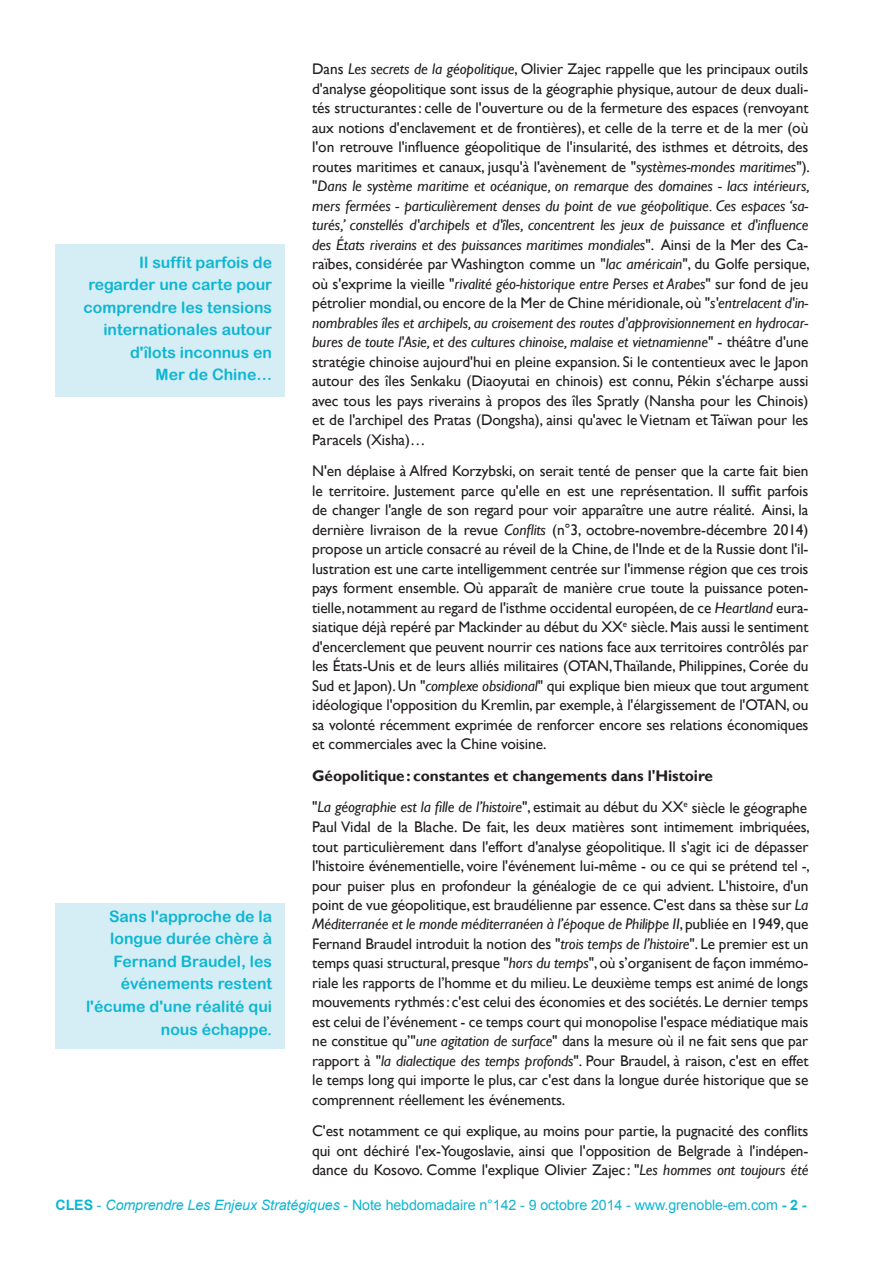
<style>
.page{position:relative;width:893px;height:1263px;background:#fff}
.page>*{position:absolute;margin:0;border:0;box-sizing:border-box;transform-origin:0 0}
.t1{font:15.75px/22.5px "Arial Rounded MT Bold";color:#0db6d2;text-align:right}
.t2{font:15.3px/19.5px "Gill Sans";letter-spacing:-.01em;color:#231f20;text-align:justify}
.t3{font:700 15.3px/31.5px "Gill Sans";letter-spacing:-.005em;color:#231f20}
.t4{font:14.25px "Arial";letter-spacing:-.005em;color:#0db6d2}
.s1{font-style:italic}
.s2{font-weight:400}
.s3{font-weight:400;font-style:italic}
.s4{font-weight:700}
</style>
<div class="page">
<div style="left:55px;top:903px;width:230px;height:145px;background:#d5edf4"></div>
<div style="left:55px;top:244px;width:230px;height:152px;background:#d5edf4"></div>
<p class="t2" style="left:312px;top:60px;width:499px">Dans <span class="s1">Les secrets de la géopolitique</span>, Olivier Zajec rappelle que les principaux outils d'analyse géopolitique sont issus de la géographie physique, autour de deux duali&shy;tés structurantes: celle de l'ouverture ou de la fermeture des espaces (renvoyant aux notions d'enclavement et de frontières), et celle de la terre et de la mer (où l'on retrouve l'influence géopolitique de l'insularité, des isthmes et détroits, des routes maritimes et canaux, jusqu'à l'avènement de "<span class="s1">systèmes-mondes maritimes</span>"). "<span class="s1">Dans le système maritime et océanique, on remarque des domaines - lacs intérieurs, mers fermées - particulièrement denses du point de vue géopolitique. Ces espaces ‘sa&shy;turés,’ constellés d'archipels et d'îles, concentrent les jeux de puissance et d'influence des États riverains et des puissances maritimes mondiales</span>". Ainsi de la Mer des Ca&shy;raïbes, considérée par Washington comme un "<span class="s1">lac américain</span>", du Golfe persique, où s'exprime la vieille "<span class="s1">rivalité géo-historique entre Perses et Arabes</span>" sur fond de jeu pétrolier mondial, ou encore de la Mer de Chine méridionale, où "<span class="s1">s'entrelacent d'in&shy;nombrables îles et archipels, au croisement des routes d'approvisionnement en hydrocar&shy;bures de toute l'Asie, et des cultures chinoise, malaise et vietnamienne</span>" - théâtre d'une stratégie chinoise aujourd'hui en pleine expansion. Si le contentieux avec le Japon autour des îles Senkaku (Diaoyutai en chinois) est connu, Pékin s'écharpe aussi avec tous les pays riverains à propos des îles Spratly (Nansha pour les Chinois) et de l'archipel des Pratas (Dongsha), ainsi qu'avec le Vietnam et Taïwan pour les Paracels (Xisha)…</p>
<p class="t2" style="left:312px;top:462px;width:498px">N'en déplaise à Alfred Korzybski, on serait tenté de penser que la carte fait bien le territoire. Justement parce qu'elle en est une représentation. Il suffit parfois de changer l'angle de son regard pour voir apparaître une autre réalité. Ainsi, la dernière livraison de la revue <span class="s1">Conflits</span> (n°3, octobre-novembre-décembre 2014) propose un article consacré au réveil de la Chine, de l'Inde et de la Russie dont l'il&shy;lustration est une carte intelligemment centrée sur l'immense région que ces trois pays forment ensemble. Où apparaît de manière crue toute la puissance poten&shy;tielle, notamment au regard de l'isthme occidental européen, de ce <span class="s1">Heartland</span> eura&shy;siatique déjà repéré par Mackinder au début du XX<sup>e</sup> siècle. Mais aussi le sentiment d'encerclement que peuvent nourrir ces nations face aux territoires contrôlés par les États-Unis et de leurs alliés militaires (OTAN, Thaïlande, Philippines, Corée du Sud et Japon). Un "<span class="s1">complexe obsidional</span>" qui explique bien mieux que tout argument idéologique l'opposition du Kremlin, par exemple, à l'élargissement de l'OTAN, ou sa volonté récemment exprimée de renforcer encore ses relations économiques et commerciales avec la Chine voisine.</p>
<p class="t3" style="left:312px;top:760px;width:497px">Géopolitique: constantes et changements dans l'Histoire<br><span class="s2">"</span><span class="s3">La géographie est la fille de l’histoire</span><span class="s2">", estimait au début du XX</span><sup>e</sup> <span class="s2">siècle le géographe</span></p>
<p class="t2" style="left:312px;top:817px;width:499px">Paul Vidal de la Blache. De fait, les deux matières sont intimement imbriquées, tout particulièrement dans l'effort d'analyse géopolitique. Il s'agit ici de dépasser l'histoire événementielle, voire l'événement lui-même - ou ce qui se prétend tel -, pour puiser plus en profondeur la généalogie de ce qui advient. L'histoire, d'un point de vue géopolitique, est braudélienne par essence. C'est dans sa thèse sur <span class="s1">La Méditerranée et le monde méditerranéen à l’époque de Philippe II</span>, publiée en 1949, que Fernand Braudel introduit la notion des "<span class="s1">trois temps de l’histoire</span>". Le premier est un temps quasi structural, presque "<span class="s1">hors du temps</span>", où s’organisent de façon immémo&shy;riale les rapports de l’homme et du milieu. Le deuxième temps est animé de longs mouvements rythmés: c'est celui des économies et des sociétés. Le dernier temps est celui de l’événement - ce temps court qui monopolise l'espace médiatique mais ne constitue qu’"<span class="s1">une agitation de surface</span>" dans la mesure où il ne fait sens que par rapport à "<span class="s1">la dialectique des temps profonds</span>". Pour Braudel, à raison, c'est en effet le temps long qui importe le plus, car c'est dans la longue durée historique que se comprennent réellement les événements.</p>
<p class="t2" style="left:312px;top:1122px;width:498px">C'est notamment ce qui explique, au moins pour partie, la pugnacité des conflits qui ont déchiré l'ex-Yougoslavie, ainsi que l'opposition de Belgrade à l'indépen&shy;dance du Kosovo. Comme l'explique Olivier Zajec: "<span class="s1">Les hommes ont toujours été</span></p>
<p class="t4" style="left:56px;top:1195px;width:753px"><span class="s4">CLES</span> - <span class="s1">Comprendre Les Enjeux Stratégiques</span> - Note hebdomadaire n°142 - 9 octobre 2014 - www.grenoble-em.com <span class="s4">- 2 -</span></p>
<p class="t1" style="left:84px;top:251px;width:190px">Il suffit parfois de regarder une carte pour comprendre les tensions internationales autour d'îlots inconnus en<br>Mer de Chine…</p>
<p class="t1" style="left:86px;top:905px;width:188px">Sans l'approche de la longue durée chère à<br>Fernand Braudel, les événements restent l'écume d'une réalité qui nous échappe.</p>
</div>
